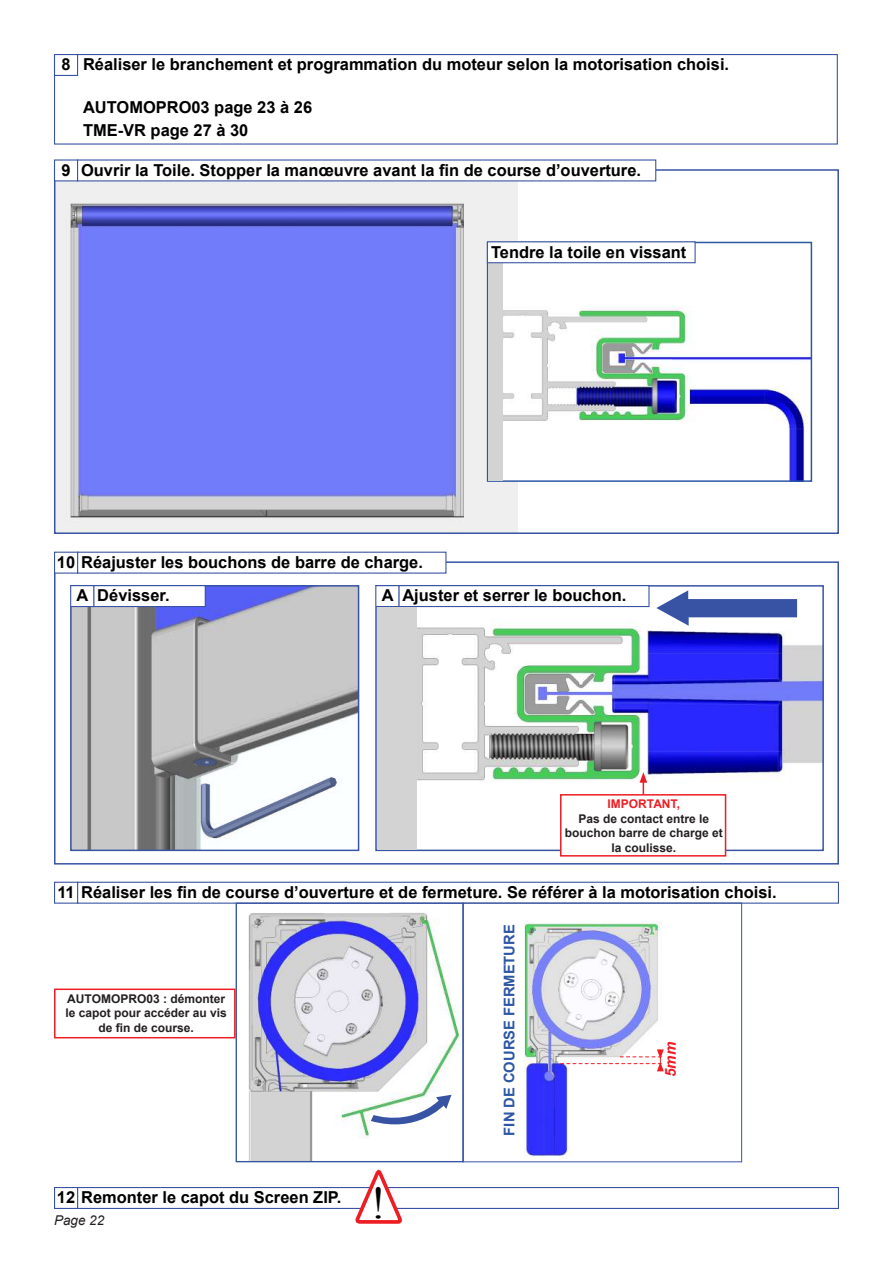
<style>
.page{position:relative;width:893px;height:1263px;background:#fff}
.page>*{position:absolute;margin:0;border:0;box-sizing:border-box;transform-origin:0 0}
.t1{font:45.3px "Times New Roman";color:#000}
.t2{font:700 16.5px/33.5px "Arial";color:#000}
.t3{font:italic 700 15.15px "Arial";color:#ee1d23}
.t4{font:700 14.7px "Arial";color:#2d56a5}
.t5{font:italic 13.5px "Arial";color:#231f20}
.t6{font:700 12px/14.4px "Arial";color:#231f20;text-align:center}
.t7{font:700 12px "Arial";color:#ee1d23}
</style>
<div class="page">
<div style="left:77px;top:882px;width:762px;height:22px;border:1px solid #3853a3"></div>
<div style="left:54px;top:882px;width:24px;height:22px;border:1px solid #3853a3"></div>
<div style="left:54px;top:561px;width:785px;height:303px;border:2px solid #3853a3"></div>
<div style="left:78px;top:552px;width:368px;height:21px;background:#fff"></div>
<div style="left:77px;top:552px;width:369px;height:22px;border:1px solid #3853a3"></div>
<div style="left:55px;top:552px;width:23px;height:21px;background:#fff"></div>
<div style="left:54px;top:552px;width:24px;height:22px;border:1px solid #3853a3"></div>
<img style="left:73px;top:588px;width:283px;height:260px">
<div style="left:70px;top:585px;width:289px;height:266px;border:2px solid #3853a3"></div>
<div style="left:94px;top:586px;width:111px;height:20px;background:#fff"></div>
<div style="left:93px;top:585px;width:113px;height:22px;border:1px solid #3853a3"></div>
<div style="left:71px;top:586px;width:23px;height:20px;background:#fff"></div>
<div style="left:70px;top:585px;width:24px;height:22px;border:1px solid #3853a3"></div>
<svg style="left:201px;top:777px;width:135px;height:60px"></svg>
<svg style="left:194px;top:758px;width:23px;height:8px"></svg>
<img style="left:416px;top:588px;width:405px;height:260px">
<div style="left:375px;top:585px;width:449px;height:266px;border:2px solid #3853a3"></div>
<div style="left:399px;top:586px;width:250px;height:20px;background:#fff"></div>
<div style="left:398px;top:585px;width:251px;height:22px;border:1px solid #3853a3"></div>
<div style="left:376px;top:586px;width:23px;height:20px;background:#fff"></div>
<div style="left:375px;top:585px;width:24px;height:22px;border:1px solid #3853a3"></div>
<div style="left:377px;top:607px;width:39px;height:242px;background:#d4d3d3"></div>
<svg style="left:656px;top:590px;width:141px;height:36px"></svg>
<hr style="left:643px;top:780px;width:1px;height:36px;background:#ee1d23">
<svg style="left:639px;top:772px;width:8px;height:11px"></svg>
<div style="left:560px;top:794px;width:166px;height:62px;background:#fff;border:2px solid #ee1d23"></div>
<div style="left:77px;top:1187px;width:762px;height:22px;border:1px solid #3853a3"></div>
<div style="left:54px;top:1187px;width:24px;height:22px;border:1px solid #3853a3"></div>
<img style="left:57px;top:181px;width:460px;height:350px">
<div style="left:54px;top:159px;width:24px;height:22px;border:1px solid #3853a3"></div>
<img style="left:503px;top:263px;width:306px;height:216px">
<div style="left:487px;top:242px;width:325px;height:240px;border:2px solid #2d56a5"></div>
<div style="left:488px;top:243px;width:15px;height:237px;background:#d4d3d3"></div>
<div style="left:487px;top:242px;width:208px;height:21px;background:#fff"></div>
<div style="left:487px;top:241px;width:209px;height:22px;border:1px solid #3853a3"></div>
<div style="left:54px;top:54px;width:784px;height:91px;border:1px solid #3853a3"></div>
<div style="left:54px;top:54px;width:24px;height:22px;border:1px solid #3853a3"></div>
<img style="left:248px;top:912px;width:212px;height:248px">
<div style="left:236px;top:902px;width:228px;height:260px;border:1px solid #3853a3"></div>
<svg style="left:371px;top:1095px;width:80px;height:39px"></svg>
<div style="left:54px;top:988px;width:182px;height:50px;background:#fff;border:2px solid #ee1d23"></div>
<div style="left:462px;top:902px;width:280px;height:260px;border:1px solid #3853a3"></div>
<img style="left:523px;top:921px;width:141px;height:239px">
<svg style="left:561px;top:1049px;width:103px;height:22px"></svg>
<svg style="left:356px;top:1169px;width:49px;height:55px"></svg>
<p class="t2" style="left:61px;top:48px;width:11px">8</p>
<p class="t2" style="left:83px;top:48px;width:648px">Réaliser le branchement et programmation du moteur selon la motorisation choisi.</p>
<p class="t2" style="left:83px;top:96px;width:231px;line-height:23px">AUTOMOPRO03 page 23 à 26<br>TME-VR page 27 à 30</p>
<p class="t2" style="left:61px;top:154px;width:581px">9 Ouvrir la Toile. Stopper la manœuvre avant la fin de course d’ouverture.</p>
<p class="t2" style="left:491px;top:236px;width:197px">Tendre la toile en vissant</p>
<p class="t2" style="left:77px;top:546px;width:348px;text-indent:-20px">10 Réajuster les bouchons de barre de charge.<br>A Dévisser.</p>
<p class="t2" style="left:382px;top:579px;width:246px">A Ajuster et serrer le bouchon.</p>
<p class="t7" style="left:607px;top:796px;width:74px">IMPORTANT,</p>
<p class="t6" style="left:565px;top:812px;width:160px">Pas de contact entre le bouchon barre de charge et la coulisse.</p>
<p class="t2" style="left:57px;top:876px;width:721px">11 Réaliser les fin de course d’ouverture et de fermeture. Se référer à la motorisation choisi.</p>
<p class="t6" style="left:65px;top:992px;width:163px">AUTOMOPRO03 : démonter le capot pour accéder au vis de fin de course.</p>
<p class="t2" style="left:57px;top:1181px;width:286px">12 Remonter le capot du Screen ZIP.</p>
<p class="t5" style="left:54px;top:1212px;width:52px">Page 22</p>
<h1 class="t1" style="left:371px;top:1172px;width:17px">!</h1>
<p class="t4" style="left:500px;top:1135px;width:213px;rotate:-90deg">FIN DE COURSE FERMETURE</p>
<p class="t3" style="left:660px;top:1077px;width:37px;rotate:-90deg">5mm</p>
</div>
